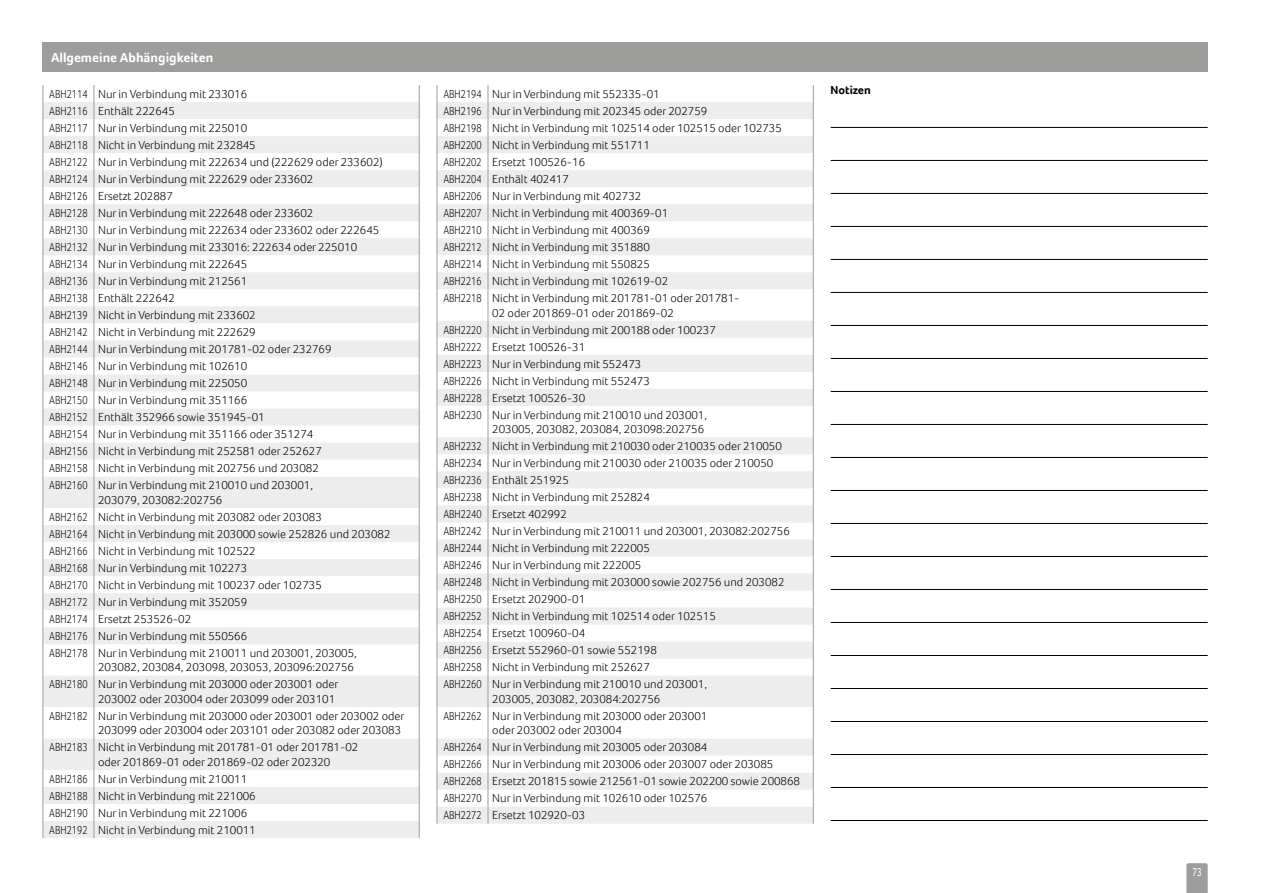
<style>
.page{position:relative;width:1263px;height:893px;background:#fff}
.page>*{position:absolute;margin:0;border:0;box-sizing:border-box;transform-origin:0 0}
.t1{font:700 13.5px "Foco";color:#fff}
.t2{font:300 12px/17px "Foco";color:#000}
.t3{font:300 12px/17px "Foco";color:#000;scale:.8 1}
.t4{font:700 12px "Foco";color:#000}
.t5{font:12px "Foco";color:#fff;scale:.7 1}
</style>
<div class="page">
<svg style="left:1186px;top:863px;width:22px;height:30px"></svg>
<div style="left:43px;top:43px;width:1165px;height:29px;background:#9d9d9c"></div>
<svg style="left:44px;top:102px;width:375px;height:736px;fill:#eee"></svg>
<svg style="left:43px;top:85px;width:1px;height:392px"></svg>
<svg style="left:94px;top:85px;width:1px;height:392px"></svg>
<svg style="left:419px;top:85px;width:1px;height:392px"></svg>
<hr style="left:43px;top:477px;width:1px;height:31px;background:#9d9d9c">
<hr style="left:94px;top:477px;width:1px;height:31px;background:#9d9d9c">
<hr style="left:419px;top:477px;width:1px;height:31px;background:#9d9d9c">
<svg style="left:43px;top:508px;width:1px;height:136px"></svg>
<svg style="left:94px;top:508px;width:1px;height:136px"></svg>
<svg style="left:419px;top:508px;width:1px;height:136px"></svg>
<hr style="left:43px;top:644px;width:1px;height:32px;background:#9d9d9c">
<hr style="left:94px;top:644px;width:1px;height:32px;background:#9d9d9c">
<hr style="left:419px;top:644px;width:1px;height:32px;background:#9d9d9c">
<hr style="left:43px;top:676px;width:1px;height:31px;background:#9d9d9c">
<hr style="left:94px;top:676px;width:1px;height:31px;background:#9d9d9c">
<hr style="left:419px;top:676px;width:1px;height:31px;background:#9d9d9c">
<hr style="left:43px;top:707px;width:1px;height:31px;background:#9d9d9c">
<hr style="left:94px;top:707px;width:1px;height:31px;background:#9d9d9c">
<hr style="left:419px;top:707px;width:1px;height:31px;background:#9d9d9c">
<hr style="left:43px;top:738px;width:1px;height:32px;background:#9d9d9c">
<hr style="left:94px;top:738px;width:1px;height:32px;background:#9d9d9c">
<hr style="left:419px;top:738px;width:1px;height:32px;background:#9d9d9c">
<svg style="left:43px;top:770px;width:1px;height:68px"></svg>
<svg style="left:94px;top:770px;width:1px;height:68px"></svg>
<svg style="left:419px;top:770px;width:1px;height:68px"></svg>
<svg style="left:438px;top:102px;width:375px;height:722px"></svg>
<svg style="left:437px;top:85px;width:1px;height:204px"></svg>
<svg style="left:488px;top:85px;width:1px;height:204px"></svg>
<svg style="left:813px;top:85px;width:1px;height:204px"></svg>
<hr style="left:437px;top:289px;width:1px;height:32px;background:#9d9d9c">
<hr style="left:488px;top:289px;width:1px;height:32px;background:#9d9d9c">
<hr style="left:813px;top:289px;width:1px;height:32px;background:#9d9d9c">
<svg style="left:437px;top:321px;width:1px;height:85px"></svg>
<svg style="left:488px;top:321px;width:1px;height:85px"></svg>
<svg style="left:813px;top:321px;width:1px;height:85px"></svg>
<hr style="left:437px;top:406px;width:1px;height:31px;background:#9d9d9c">
<hr style="left:488px;top:406px;width:1px;height:31px;background:#9d9d9c">
<hr style="left:813px;top:406px;width:1px;height:31px;background:#9d9d9c">
<svg style="left:437px;top:437px;width:1px;height:239px"></svg>
<svg style="left:488px;top:437px;width:1px;height:239px"></svg>
<svg style="left:813px;top:437px;width:1px;height:239px"></svg>
<hr style="left:437px;top:676px;width:1px;height:31px;background:#9d9d9c">
<hr style="left:488px;top:676px;width:1px;height:31px;background:#9d9d9c">
<hr style="left:813px;top:676px;width:1px;height:31px;background:#9d9d9c">
<hr style="left:437px;top:707px;width:1px;height:31px;background:#9d9d9c">
<hr style="left:488px;top:707px;width:1px;height:31px;background:#9d9d9c">
<hr style="left:813px;top:707px;width:1px;height:31px;background:#9d9d9c">
<svg style="left:437px;top:738px;width:1px;height:86px"></svg>
<svg style="left:488px;top:738px;width:1px;height:86px"></svg>
<svg style="left:813px;top:738px;width:1px;height:86px"></svg>
<hr style="left:831px;top:127px;width:377px;height:1px;background:#000">
<hr style="left:831px;top:160px;width:377px;height:1px;background:#000">
<hr style="left:831px;top:193px;width:377px;height:1px;background:#000">
<hr style="left:831px;top:226px;width:377px;height:1px;background:#000">
<hr style="left:831px;top:259px;width:377px;height:1px;background:#000">
<hr style="left:831px;top:292px;width:377px;height:1px;background:#000">
<hr style="left:831px;top:325px;width:377px;height:1px;background:#000">
<hr style="left:831px;top:358px;width:377px;height:1px;background:#000">
<hr style="left:831px;top:391px;width:377px;height:1px;background:#000">
<hr style="left:831px;top:424px;width:377px;height:1px;background:#000">
<hr style="left:831px;top:457px;width:377px;height:1px;background:#000">
<hr style="left:831px;top:490px;width:377px;height:1px;background:#000">
<hr style="left:831px;top:523px;width:377px;height:1px;background:#000">
<hr style="left:831px;top:556px;width:377px;height:1px;background:#000">
<hr style="left:831px;top:589px;width:377px;height:1px;background:#000">
<hr style="left:831px;top:622px;width:377px;height:1px;background:#000">
<hr style="left:831px;top:655px;width:377px;height:1px;background:#000">
<hr style="left:831px;top:688px;width:377px;height:1px;background:#000">
<hr style="left:831px;top:721px;width:377px;height:1px;background:#000">
<hr style="left:831px;top:754px;width:377px;height:1px;background:#000">
<hr style="left:831px;top:787px;width:377px;height:1px;background:#000">
<hr style="left:831px;top:820px;width:377px;height:1px;background:#000">
<p class="t1" style="left:51px;top:49px;width:164px">Allgemeine Abhängigkeiten</p>
<p class="t3" style="left:49px;top:85px;width:418px">ABH2114 Nur in Verbindung mit 233016<br>ABH2116 Enthält 222645<br>ABH2117 Nur in Verbindung mit 225010<br>ABH2118 Nicht in Verbindung mit 232845<br>ABH2122 Nur in Verbindung mit 222634 und (222629 oder 233602)<br>ABH2124 Nur in Verbindung mit 222629 oder 233602<br>ABH2126 Ersetzt 202887<br>ABH2128 Nur in Verbindung mit 222648 oder 233602<br>ABH2130 Nur in Verbindung mit 222634 oder 233602 oder 222645<br>ABH2132 Nur in Verbindung mit 233016: 222634 oder 225010<br>ABH2134 Nur in Verbindung mit 222645<br>ABH2136 Nur in Verbindung mit 212561<br>ABH2138 Enthält 222642<br>ABH2139 Nicht in Verbindung mit 233602<br>ABH2142 Nicht in Verbindung mit 222629<br>ABH2144 Nur in Verbindung mit 201781-02 oder 232769<br>ABH2146 Nur in Verbindung mit 102610<br>ABH2148 Nur in Verbindung mit 225050<br>ABH2150 Nur in Verbindung mit 351166<br>ABH2152 Enthält 352966 sowie 351945-01<br>ABH2154 Nur in Verbindung mit 351166 oder 351274<br>ABH2156 Nicht in Verbindung mit 252581 oder 252627<br>ABH2158 Nicht in Verbindung mit 202756 und 203082<br>ABH2160 Nur in Verbindung mit 210010 und 203001,</p>
<p class="t2" style="left:49px;top:491px;width:343px;text-indent:49px">203079, 203082:202756<br>ABH2162 Nicht in Verbindung mit 203082 oder 203083<br>ABH2164 Nicht in Verbindung mit 203000 sowie 252826 und 203082<br>ABH2166 Nicht in Verbindung mit 102522<br>ABH2168 Nur in Verbindung mit 102273<br>ABH2170 Nicht in Verbindung mit 100237 oder 102735<br>ABH2172 Nur in Verbindung mit 352059<br>ABH2174 Ersetzt 253526-02<br>ABH2176 Nur in Verbindung mit 550566<br>ABH2178 Nur in Verbindung mit 210011 und 203001, 203005,</p>
<p class="t2" style="left:49px;top:659px;width:306px;text-indent:49px">203082, 203084, 203098, 203053, 203096:202756<br>ABH2180 Nur in Verbindung mit 203000 oder 203001 oder</p>
<p class="t2" style="left:49px;top:690px;width:357px;text-indent:49px">203002 oder 203004 oder 203099 oder 203101<br>ABH2182 Nur in Verbindung mit 203000 oder 203001 oder 203002 oder</p>
<p class="t2" style="left:49px;top:722px;width:353px;text-indent:49px">203099 oder 203004 oder 203101 oder 203082 oder 203083<br>ABH2183 Nicht in Verbindung mit 201781-01 oder 201781-02</p>
<p class="t2" style="left:49px;top:753px;width:283px;text-indent:49px">oder 201869-01 oder 201869-02 oder 202320<br>ABH2186 Nur in Verbindung mit 210011<br>ABH2188 Nicht in Verbindung mit 221006<br>ABH2190 Nur in Verbindung mit 221006<br>ABH2192 Nicht in Verbindung mit 210011</p>
<p class="t3" style="left:443px;top:85px;width:425px">ABH2194 Nur in Verbindung mit 552335-01<br>ABH2196 Nur in Verbindung mit 202345 oder 202759<br>ABH2198 Nicht in Verbindung mit 102514 oder 102515 oder 102735<br>ABH2200 Nicht in Verbindung mit 551711<br>ABH2202 Ersetzt 100526-16<br>ABH2204 Enthält 402417<br>ABH2206 Nur in Verbindung mit 402732<br>ABH2207 Nicht in Verbindung mit 400369-01<br>ABH2210 Nicht in Verbindung mit 400369<br>ABH2212 Nicht in Verbindung mit 351880<br>ABH2214 Nicht in Verbindung mit 550825<br>ABH2216 Nicht in Verbindung mit 102619-02<br>ABH2218 Nicht in Verbindung mit 201781-01 oder 201781-</p>
<p class="t2" style="left:443px;top:304px;width:274px;text-indent:49px">02 oder 201869-01 oder 201869-02<br>ABH2220 Nicht in Verbindung mit 200188 oder 100237<br>ABH2222 Ersetzt 100526-31<br>ABH2223 Nur in Verbindung mit 552473<br>ABH2226 Nicht in Verbindung mit 552473<br>ABH2228 Ersetzt 100526-30<br>ABH2230 Nur in Verbindung mit 210010 und 203001,</p>
<p class="t2" style="left:443px;top:420px;width:348px;text-indent:49px">203005, 203082, 203084, 203098:202756<br>ABH2232 Nicht in Verbindung mit 210030 oder 210035 oder 210050<br>ABH2234 Nur in Verbindung mit 210030 oder 210035 oder 210050<br>ABH2236 Enthält 251925<br>ABH2238 Nicht in Verbindung mit 252824<br>ABH2240 Ersetzt 402992<br>ABH2242 Nur in Verbindung mit 210011 und 203001, 203082:202756<br>ABH2244 Nicht in Verbindung mit 222005<br>ABH2246 Nur in Verbindung mit 222005<br>ABH2248 Nicht in Verbindung mit 203000 sowie 202756 und 203082<br>ABH2250 Ersetzt 202900-01<br>ABH2252 Nicht in Verbindung mit 102514 oder 102515<br>ABH2254 Ersetzt 100960-04<br>ABH2256 Ersetzt 552960-01 sowie 552198<br>ABH2258 Nicht in Verbindung mit 252627<br>ABH2260 Nur in Verbindung mit 210010 und 203001,</p>
<p class="t2" style="left:443px;top:690px;width:265px;text-align:center">203005, 203082, 203084:202756<br>ABH2262 Nur in Verbindung mit 203000 oder 203001</p>
<p class="t2" style="left:443px;top:722px;width:358px;text-indent:49px">oder 203002 oder 203004<br>ABH2264 Nur in Verbindung mit 203005 oder 203084<br>ABH2266 Nur in Verbindung mit 203006 oder 203007 oder 203085<br>ABH2268 Ersetzt 201815 sowie 212561-01 sowie 202200 sowie 200868<br>ABH2270 Nur in Verbindung mit 102610 oder 102576<br>ABH2272 Ersetzt 102920-03</p>
<p class="t4" style="left:831px;top:82px;width:42px">Notizen</p>
<p class="t5" style="left:1192px;top:864px;width:15px">73</p>
</div>
